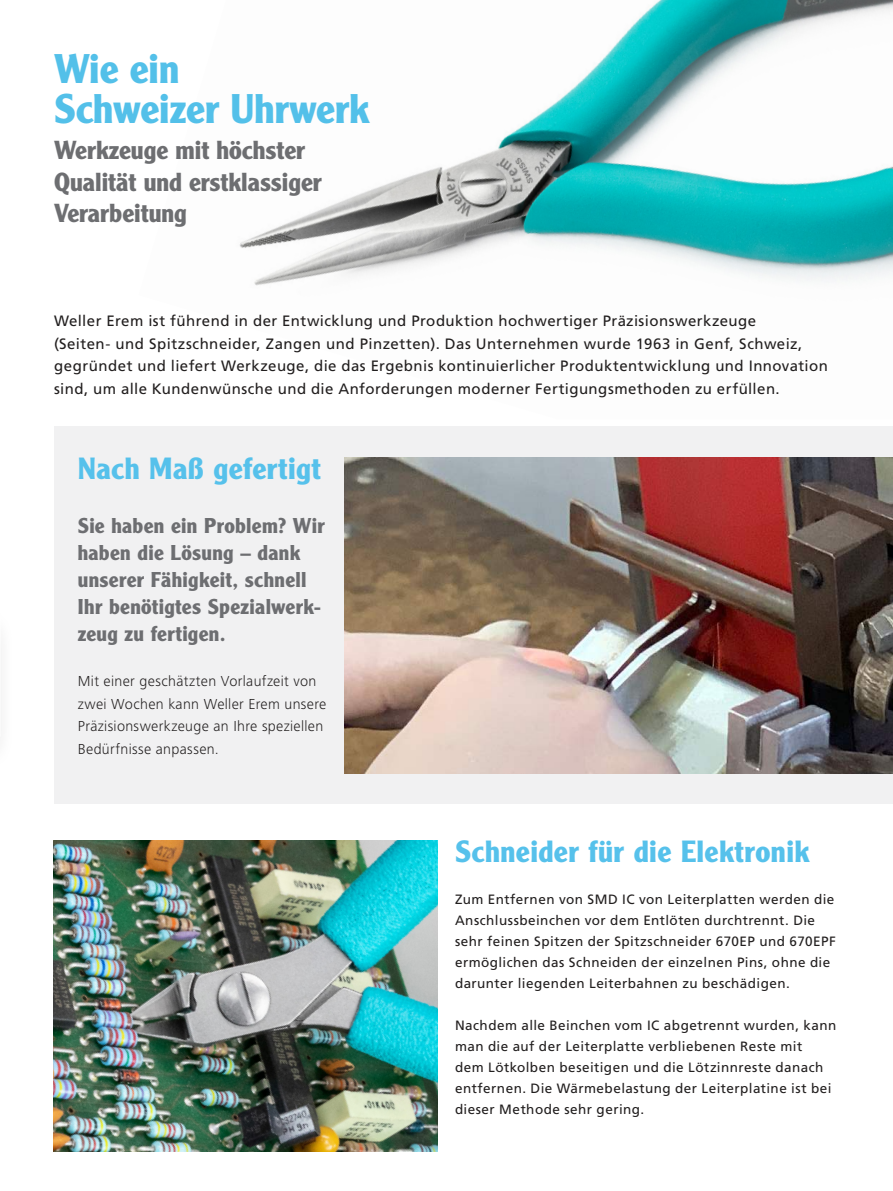
<style>
.page{position:relative;width:893px;height:1191px;background:#fff}
.page>*{position:absolute;margin:0;border:0;box-sizing:border-box;transform-origin:0 0}
.t1{font:700 40.5px/40.5px "Clearface Gothic LT Std";color:#53c0e9}
.t2{font:700 30px "Clearface Gothic LT Std";letter-spacing:.015em;color:#56c1eb}
.t3{font:700 25.5px/31.5px "Clearface Gothic LT Std";color:#6d6e71}
.t4{font:700 21px/27px "Clearface Gothic LT Std";letter-spacing:.015em;color:#6d6e71}
.t5{font:15px/22.5px "Frutiger";letter-spacing:.03em;color:#221f1f}
.t6{font:300 15px/22.5px "Frutiger Next LT";letter-spacing:.02em;color:#221f1f}
.t7{font:13.5px/21px "Frutiger";letter-spacing:.035em;color:#221f1f}
</style>
<div class="page">
<div style="left:54px;top:426px;width:839px;height:377px;background:#f1f1f2"></div>
<img style="left:239px;top:0;width:654px;height:286px">
<img style="left:344px;top:458px;width:549px;height:315px">
<img style="left:54px;top:840px;width:384px;height:311px">
<h1 class="t1" style="left:54px;top:48px;width:317px">Wie ein<br>Schweizer Uhrwerk</h1>
<h3 class="t3" style="left:54px;top:134px;width:269px">Werkzeuge mit höchster<br>Qualität und erstklassiger<br>Verarbeitung</h3>
<p class="t5" style="left:54px;top:311px;width:775px">Weller Erem ist führend in der Entwicklung und Produktion hochwertiger Präzisionswerkzeuge<br>(Seiten- und Spitzschneider, Zangen und Pinzetten). Das Unternehmen wurde 1963 in Genf, Schweiz, gegründet und liefert Werkzeuge, die das Ergebnis kontinuierlicher Produktentwicklung und Innovation sind, um alle Kundenwünsche und die Anforderungen moderner Fertigungsmethoden zu erfüllen.</p>
<h2 class="t2" style="left:78px;top:451px;width:245px">Nach Maß gefertigt</h2>
<h3 class="t4" style="left:78px;top:512px;width:249px">Sie haben ein Problem? Wir haben die Lösung – dank unserer Fähigkeit, schnell<br>Ihr benötigtes Spezialwerk&shy;zeug zu fertigen.</h3>
<p class="t6" style="left:78px;top:670px;width:250px">Mit einer geschätzten Vorlaufzeit von zwei Wochen kann Weller Erem unsere Präzisionswerkzeuge an Ihre speziellen Bedürfnisse anpassen.</p>
<h2 class="t2" style="left:455px;top:834px;width:356px">Schneider für die Elektronik</h2>
<p class="t7" style="left:455px;top:889px;width:382px">Zum Entfernen von SMD IC von Leiterplatten werden die Anschlussbeinchen vor dem Entlöten durchtrennt. Die sehr feinen Spitzen der Spitzschneider 670EP und 670EPF ermöglichen das Schneiden der einzelnen Pins, ohne die darunter liegenden Leiterbahnen zu beschädigen.</p>
<p class="t7" style="left:455px;top:1015px;width:383px">Nachdem alle Beinchen vom IC abgetrennt wurden, kann man die auf der Leiterplatte verbliebenen Reste mit<br>dem Lötkolben beseitigen und die Lötzinnreste danach entfernen. Die Wärmebelastung der Leiterplatine ist bei dieser Methode sehr gering.</p>
</div>
